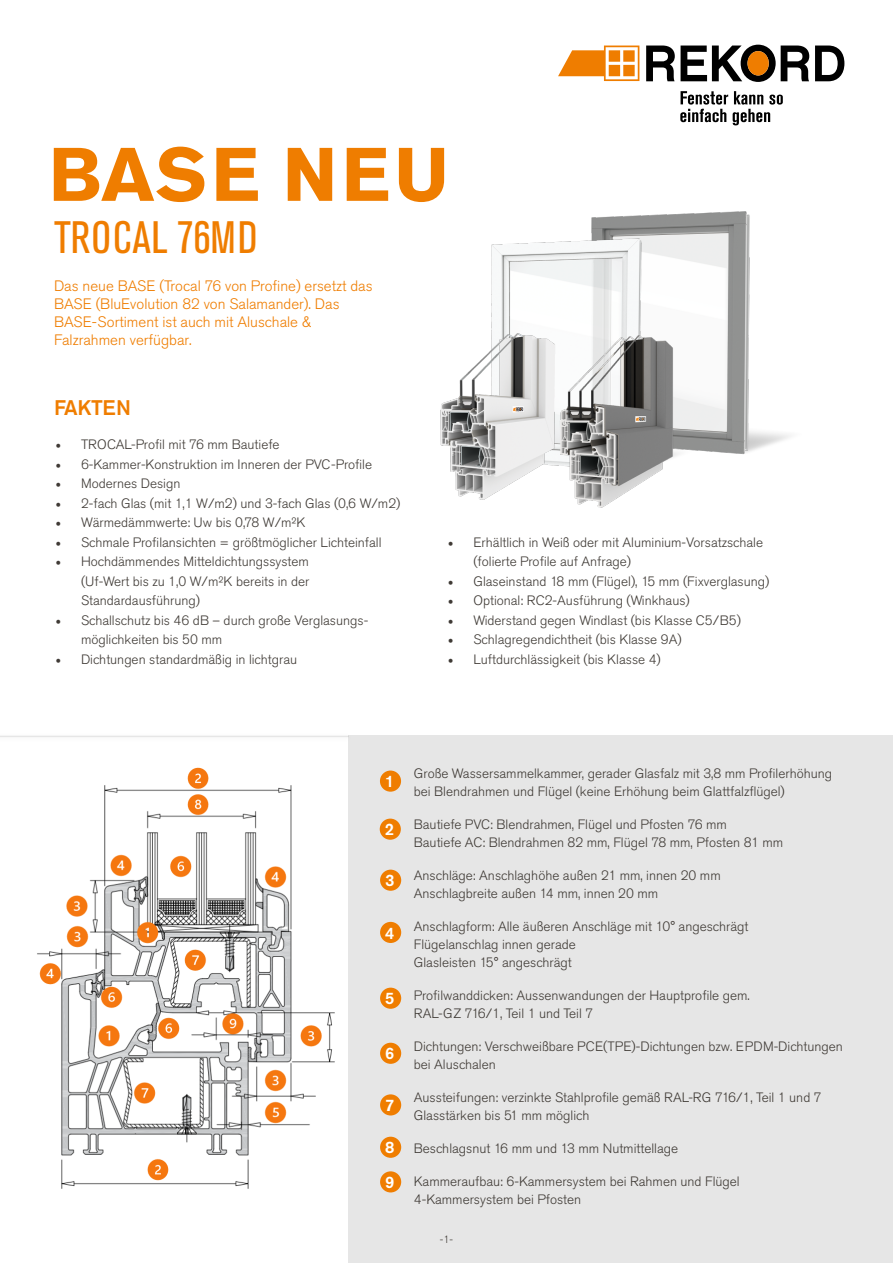
<style>
.page{position:relative;width:893px;height:1263px;background:#fff}
.page>*{position:absolute;margin:0;border:0;box-sizing:border-box;transform-origin:0 0}
.t1{font:700 75px "Akzidenz Grotesk Std";letter-spacing:.055em;color:#ef7d00}
.t2{font:condensed 45px "Akzidenz Grotesk BQ";letter-spacing:.02em;color:#ef7d00}
.t3{font:500 21px "Akzidenz Grotesk Std";letter-spacing:-.015em;color:#ef7d00}
.t4{font:500 16.5px/34.7px "Akzidenz Grotesk Std";color:#fff}
.t5{font:300 15px/18px "Akzidenz Grotesk Std";color:#ef7d00}
.t6{font:300 13.5px/18px "Akzidenz Grotesk Std";color:#3f3a35}
.t7{font:300 10.5px "Akzidenz Grotesk Std";color:#3f3a35}
.s1{font-family:"Minion Pro";font-weight:400;font-size:15px}
</style>
<div class="page">
<img style="left:37px;top:767px;width:298px;height:422px">
<div style="left:349px;top:736px;width:544px;height:527px;background:#e6e6e6"></div>
<svg style="left:646px;top:46px;width:29px;height:35px"></svg>
<svg style="left:681px;top:45px;width:128px;height:37px"></svg>
<svg style="left:815px;top:46px;width:29px;height:35px"></svg>
<div style="left:747px;top:51px;width:22px;height:24px;background:#ef7d00;border-radius:50%"></div>
<svg style="left:558px;top:46px;width:81px;height:35px"></svg>
<svg style="left:680px;top:91px;width:103px;height:34px"></svg>
<div style="left:380px;top:770px;width:21px;height:22px;background:#ef7d00;border-radius:50%"></div>
<div style="left:380px;top:819px;width:21px;height:21px;background:#ef7d00;border-radius:50%"></div>
<div style="left:380px;top:870px;width:21px;height:21px;background:#ef7d00;border-radius:50%"></div>
<div style="left:380px;top:922px;width:21px;height:21px;background:#ef7d00;border-radius:50%"></div>
<div style="left:380px;top:988px;width:21px;height:21px;background:#ef7d00;border-radius:50%"></div>
<div style="left:380px;top:1043px;width:21px;height:21px;background:#ef7d00;border-radius:50%"></div>
<div style="left:380px;top:1094px;width:21px;height:21px;background:#ef7d00;border-radius:50%"></div>
<div style="left:380px;top:1137px;width:21px;height:21px;background:#ef7d00;border-radius:50%"></div>
<div style="left:380px;top:1171px;width:21px;height:21px;background:#ef7d00;border-radius:50%"></div>
<div style="left:0;top:731px;width:353px;height:11px;background:#fcfcfc"></div>
<hr style="left:0;top:736px;width:349px;height:1px;background:#000">
<img style="left:591px;top:211px;width:199px;height:243px">
<img style="left:491px;top:220px;width:201px;height:234px">
<div style="left:588px;top:254px;width:39px;height:176px;background:#000;opacity:.75"></div>
<img style="left:578px;top:259px;width:44px;height:72px">
<img style="left:440px;top:321px;width:131px;height:179px">
<img style="left:545px;top:331px;width:143px;height:177px">
<h1 class="t1" style="left:49px;top:131px;width:402px">BASE NEU</h1>
<h2 class="t2" style="left:54px;top:212px;width:205px">TROCAL 76MD</h2>
<p class="t5" style="left:54px;top:277px;width:320px">Das neue BASE (Trocal 76 von Profine) ersetzt das BASE (BluEvolution 82 von Salamander). Das BASE-Sortiment ist auch mit Aluschale &amp; Falzrahmen verfügbar.</p>
<h3 class="t3" style="left:54px;top:395px;width:79px">FAKTEN</h3>
<p class="t6" style="left:55px;top:436px;width:225px"><span class="s1">•</span> TROCAL-Profil mit 76 mm Bautiefe</p>
<p class="t6" style="left:55px;top:455px;width:318px"><span class="s1">•</span> 6-Kammer-Konstruktion im Inneren der PVC-Profile</p>
<p class="t6" style="left:55px;top:475px;width:126px"><span class="s1">•</span> Modernes Design</p>
<p class="t6" style="left:55px;top:494px;width:346px"><span class="s1">•</span> 2-fach Glas (mit 1,1 W/m2) und 3-fach Glas (0,6 W/m2)</p>
<p class="t6" style="left:55px;top:514px;width:252px"><span class="s1">•</span> Wärmedämmwerte: Uw bis 0,78 W/m²K</p>
<p class="t6" style="left:55px;top:533px;width:328px"><span class="s1">•</span> Schmale Profilansichten = größtmöglicher Lichteinfall</p>
<p class="t6" style="left:81px;top:552px;width:230px;line-height:19.5px;text-align:justify;text-indent:-26px"><span class="s1">•</span> Hochdämmendes Mitteldichtungssystem (Uf-Wert bis zu 1,0 W/m²K bereits in der Standardausführung)</p>
<p class="t6" style="left:81px;top:611px;width:289px;line-height:19.5px;text-indent:-26px"><span class="s1">•</span> Schallschutz bis 46 dB – durch große Verglasungs&shy;möglichkeiten bis 50 mm</p>
<p class="t6" style="left:55px;top:650px;width:243px"><span class="s1">•</span> Dichtungen standardmäßig in lichtgrau</p>
<p class="t6" style="left:473px;top:533px;width:291px;line-height:19.5px;text-indent:-26px"><span class="s1">•</span> Erhältlich in Weiß oder mit Aluminium-Vorsatzschale (folierte Profile auf Anfrage)</p>
<p class="t6" style="left:448px;top:572px;width:323px"><span class="s1">•</span> Glaseinstand 18 mm (Flügel), 15 mm (Fixverglasung)</p>
<p class="t6" style="left:448px;top:592px;width:243px"><span class="s1">•</span> Optional: RC2-Ausführung (Winkhaus)</p>
<p class="t6" style="left:448px;top:611px;width:294px"><span class="s1">•</span> Widerstand gegen Windlast (bis Klasse C5/B5)</p>
<p class="t6" style="left:448px;top:631px;width:235px"><span class="s1">•</span> Schlagregendichtheit (bis Klasse 9A)</p>
<p class="t6" style="left:448px;top:650px;width:214px"><span class="s1">•</span> Luftdurchlässigkeit (bis Klasse 4)</p>
<p class="t4" style="left:385px;top:764px;width:11px">1</p>
<p class="t4" style="left:385px;top:812px;width:11px">2</p>
<p class="t4" style="left:385px;top:863px;width:11px">3</p>
<p class="t4" style="left:385px;top:915px;width:11px">4</p>
<p class="t4" style="left:385px;top:981px;width:11px">5</p>
<p class="t4" style="left:385px;top:1036px;width:11px">6</p>
<p class="t4" style="left:385px;top:1088px;width:11px">7</p>
<p class="t4" style="left:385px;top:1130px;width:11px">8<br>9</p>
<p class="t6" style="left:414px;top:764px;width:420px">Große Wassersammelkammer, gerader Glasfalz mit 3,8 mm Profilerhöhung bei Blendrahmen und Flügel (keine Erhöhung beim Glattfalzflügel)</p>
<p class="t6" style="left:414px;top:815px;width:371px">Bautiefe PVC: Blendrahmen, Flügel und Pfosten 76 mm<br>Bautiefe AC: Blendrahmen 82 mm, Flügel 78 mm, Pfosten 81 mm</p>
<p class="t6" style="left:414px;top:866px;width:308px">Anschläge: Anschlaghöhe außen 21 mm, innen 20 mm<br>Anschlagbreite außen 14 mm, innen 20 mm</p>
<p class="t6" style="left:414px;top:917px;width:336px">Anschlagform: Alle äußeren Anschläge mit 10° angeschrägt<br>Flügelanschlag innen gerade<br>Glasleisten 15° angeschrägt</p>
<p class="t6" style="left:414px;top:986px;width:337px">Profilwanddicken: Aussenwandungen der Hauptprofile gem.<br>RAL-GZ 716/1, Teil 1 und Teil 7</p>
<p class="t6" style="left:414px;top:1037px;width:431px">Dichtungen: Verschweißbare PCE(TPE)-Dichtungen bzw. EPDM-Dichtungen bei Aluschalen</p>
<p class="t6" style="left:414px;top:1088px;width:409px">Aussteifungen: verzinkte Stahlprofile gemäß RAL-RG 716/1, Teil 1 und 7<br>Glasstärken bis 51 mm möglich</p>
<p class="t6" style="left:414px;top:1139px;width:266px">Beschlagsnut 16 mm und 13 mm Nutmittellage</p>
<p class="t6" style="left:414px;top:1172px;width:327px">Kammeraufbau: 6-Kammersystem bei Rahmen und Flügel<br>4-Kammersystem bei Pfosten</p>
<p class="t7" style="left:440px;top:1234px;width:15px">-1-</p>
</div>
